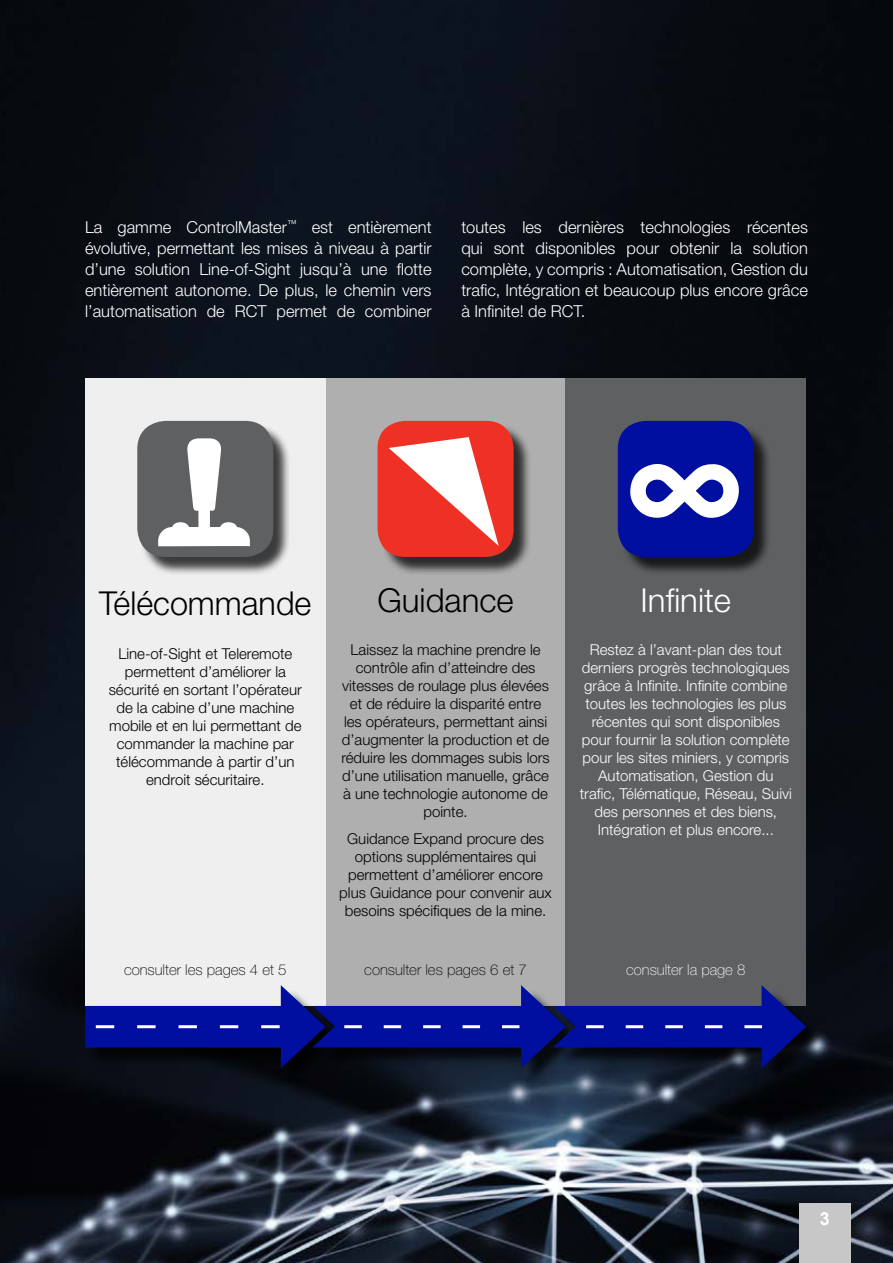
<style>
.page{position:relative;width:893px;height:1263px;background:#fff}
.page>*{position:absolute;margin:0;border:0;box-sizing:border-box;transform-origin:0 0}
.t1{font:300 33px "Helvetica Neue LT Std";color:#000}
.t2{font:300 33px "Helvetica Neue LT Std";color:#fff}
.t3{font:700 18px "Arial";color:#fff}
.t4{font:300 16.5px/21px "Helvetica Neue LT Std";color:#fff;text-align:justify}
.t5{font:300 15px/18px "Helvetica Neue LT Std";color:#000;text-align:center}
.t6{font:300 15px/18px "Helvetica Neue LT Std";color:#fff;text-align:center}
.t7{font:100 15px "Helvetica Neue LT Std";color:#000}
.t8{font:100 15px "Helvetica Neue LT Std";color:#fff}
</style>
<div class="page">
<img style="left:0;top:0;width:893px;height:1263px">
<div style="left:325px;top:378px;width:241px;height:628px;background:#afafb0"></div>
<div style="left:566px;top:378px;width:240px;height:628px;background:#5f6062"></div>
<div style="left:85px;top:378px;width:240px;height:628px;background:#efefef"></div>
<div style="left:140px;top:423px;width:152px;height:152px;background:#000;opacity:.75"></div>
<div style="left:137px;top:421px;width:136px;height:136px;background:#5f6062;border-radius:28px"></div>
<div style="left:380px;top:423px;width:152px;height:152px;background:#000;opacity:.75"></div>
<div style="left:378px;top:421px;width:136px;height:136px;background:#ee3124;border-radius:28px"></div>
<div style="left:620px;top:423px;width:152px;height:152px;background:#000;opacity:.75"></div>
<div style="left:618px;top:421px;width:136px;height:136px;background:#000f9f;border-radius:28px"></div>
<div style="left:87px;top:989px;width:737px;height:96px;background:#000;opacity:.75"></div>
<svg style="left:85px;top:985px;width:721px;height:83px;fill:#010f9f"></svg>
<svg style="left:96px;top:1025px;width:184px;height:3px"></svg>
<svg style="left:344px;top:1025px;width:175px;height:3px"></svg>
<svg style="left:586px;top:1025px;width:176px;height:3px"></svg>
<div style="left:799px;top:1203px;width:51px;height:60px;background:#c7c7c8"></div>
<p class="t4" style="left:85px;top:216px;width:348px">La gamme ControlMaster<sup>™</sup> est entièrement évolutive, permettant les mises à niveau à partir d’une solution Line-of-Sight jusqu’à une flotte entièrement autonome. De plus, le chemin vers l’automatisation de RCT permet de combiner</p>
<p class="t4" style="left:461px;top:216px;width:348px">toutes les dernières technologies récentes qui sont disponibles pour obtenir la solution complète, y compris : Automatisation, Gestion du trafic, Intégration et beaucoup plus encore grâce à Infinite! de RCT.</p>
<h1 class="t1" style="left:99px;top:583px;width:214px">Télécommande</h1>
<p class="t5" style="left:109px;top:644px;width:195px">Line-of-Sight et Teleremote permettent d’améliorer la sécurité en sortant l’opérateur de la cabine d’une machine mobile et en lui permettant de commander la machine par télécommande à partir d’un endroit sécuritaire.</p>
<h1 class="t1" style="left:377px;top:580px;width:138px">Guidance</h1>
<p class="t5" style="left:341px;top:641px;width:210px">Laissez la machine prendre le contrôle afin d’atteindre des vitesses de roulage plus élevées et de réduire la disparité entre les opérateurs, permettant ainsi d’augmenter la production et de réduire les dommages subis lors d’une utilisation manuelle, grâce à une technologie autonome de pointe.</p>
<p class="t5" style="left:339px;top:829px;width:214px">Guidance Expand procure des options supplémentaires qui permettent d’améliorer encore plus Guidance pour convenir aux besoins spécifiques de la mine.</p>
<h1 class="t2" style="left:641px;top:580px;width:92px">Infinite</h1>
<p class="t6" style="left:580px;top:641px;width:214px">Restez à l’avant-plan des tout derniers progrès technologiques grâce à Infinite. Infinite combine toutes les technologies les plus récentes qui sont disponibles pour fournir la solution complète pour les sites miniers, y compris<br>Automatisation, Gestion du trafic, Télématique, Réseau, Suivi des personnes et des biens,<br>Intégration et plus encore...</p>
<p class="t7" style="left:124px;top:961px;width:164px">consulter les pages 4 et 5</p>
<p class="t7" style="left:364px;top:961px;width:164px">consulter les pages 6 et 7</p>
<p class="t8" style="left:626px;top:961px;width:121px">consulter la page 8</p>
<p class="t3" style="left:820px;top:1206px;width:12px">3</p>
</div>
